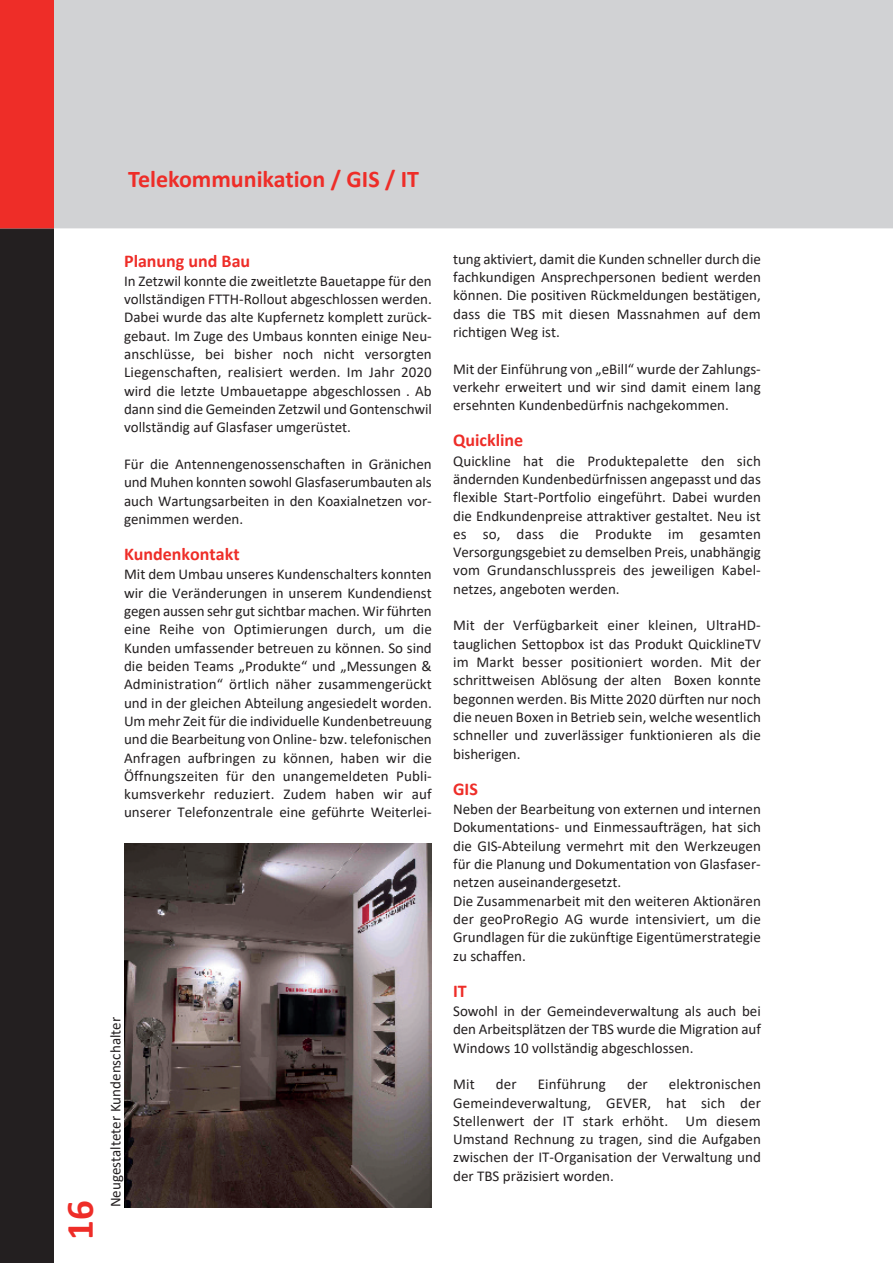
<style>
.page{position:relative;width:893px;height:1263px;background:#fff}
.page>*{position:absolute;margin:0;border:0;box-sizing:border-box;transform-origin:0 0}
.t1{font:700 38.85px "Calibri";color:#ee2d28}
.t2{font:700 24px "Calibri";color:#ee2d28}
.t3{font:700 18px "Calibri";color:#ee2d28}
.t4{font:15px/18.3px "Calibri";color:#231f20;text-align:justify}
</style>
<div class="page">
<div style="left:54px;top:0;width:839px;height:228px;background:#d1d2d4"></div>
<div style="left:0;top:228px;width:54px;height:1035px;background:#231f20"></div>
<div style="left:0;top:0;width:54px;height:228px;background:#ee2d28"></div>
<img style="left:124px;top:844px;width:308px;height:363px">
<h2 class="t2" style="left:128px;top:169px;width:292px">Telekommunikation / GIS / IT</h2>
<p class="t3" style="left:124px;top:253px;width:128px">Planung und Bau</p>
<p class="t4" style="left:124px;top:273px;width:309px">In Zetzwil konnte die zweitletzte Bauetappe für den vollständigen FTTH-Rollout abgeschlossen werden.<br>Dabei wurde das alte Kupfernetz komplett zurück&shy;gebaut. Im Zuge des Umbaus konnten einige Neu&shy;anschlüsse, bei bisher noch nicht versorgten Liegenschaften, realisiert werden. Im Jahr 2020 wird die letzte Umbauetappe abgeschlossen . Ab dann sind die Gemeinden Zetzwil und Gontenschwil vollständig auf Glasfaser umgerüstet.</p>
<p class="t4" style="left:124px;top:456px;width:309px">Für die Antennengenossenschaften in Gränichen und Muhen konnten sowohl Glasfaserumbauten als auch Wartungsarbeiten in den Koaxialnetzen vor&shy;genimmen werden.</p>
<p class="t3" style="left:124px;top:547px;width:117px">Kundenkontakt</p>
<p class="t4" style="left:124px;top:566px;width:309px">Mit dem Umbau unseres Kundenschalters konnten wir die Veränderungen in unserem Kundendienst gegen aussen sehr gut sichtbar machen. Wir führten eine Reihe von Optimierungen durch, um die Kunden umfassender betreuen zu können. So sind die beiden Teams „Produkte“ und „Messungen &amp; Administration“ örtlich näher zusammengerückt und in der gleichen Abteilung angesiedelt worden.<br>Um mehr Zeit für die individuelle Kundenbetreuung und die Bearbeitung von Online- bzw. telefonischen Anfragen aufbringen zu können, haben wir die Öffnungszeiten für den unangemeldeten Publi&shy;kumsverkehr reduziert. Zudem haben wir auf unserer Telefonzentrale eine geführte Weiterlei-</p>
<h1 class="t1" style="left:64px;top:1240px;width:41px;rotate:-90deg">16</h1>
<p class="t4" style="left:108px;top:1207px;width:192px;rotate:-90deg">Neugestalteter Kundenschalter</p>
<p class="t4" style="left:453px;top:251px;width:309px">tung aktiviert, damit die Kunden schneller durch die fachkundigen Ansprechpersonen bedient werden können. Die positiven Rückmeldungen bestätigen, dass die TBS mit diesen Massnahmen auf dem richtigen Weg ist.</p>
<p class="t4" style="left:453px;top:361px;width:309px">Mit der Einführung von „eBill“ wurde der Zahlungs&shy;verkehr erweitert und wir sind damit einem lang ersehnten Kundenbedürfnis nachgekommen.</p>
<p class="t3" style="left:453px;top:433px;width:72px">Quickline</p>
<p class="t4" style="left:453px;top:453px;width:309px">Quickline hat die Produktepalette den sich ändernden Kundenbedürfnissen angepasst und das flexible Start-Portfolio eingeführt. Dabei wurden die Endkundenpreise attraktiver gestaltet. Neu ist es so, dass die Produkte im gesamten Versorgungsgebiet zu demselben Preis, unabhängig vom Grundanschlusspreis des jeweiligen Kabel&shy;netzes, angeboten werden.</p>
<p class="t4" style="left:453px;top:617px;width:309px">Mit der Verfügbarkeit einer kleinen, UltraHD&shy;tauglichen Settopbox ist das Produkt QuicklineTV im Markt besser positioniert worden. Mit der schrittweisen Ablösung der alten Boxen konnte begonnen werden. Bis Mitte 2020 dürften nur noch die neuen Boxen in Betrieb sein, welche wesentlich schneller und zuverlässiger funktionieren als die bisherigen.</p>
<p class="t3" style="left:453px;top:781px;width:26px">GIS</p>
<p class="t4" style="left:453px;top:801px;width:309px;text-align:left">Neben der Bearbeitung von externen und internen Dokumentations- und Einmessaufträgen, hat sich die GIS-Abteilung vermehrt mit den Werkzeugen für die Planung und Dokumentation von Glasfaser&shy;netzen auseinandergesetzt.<br>Die Zusammenarbeit mit den weiteren Aktionären der geoProRegio AG wurde intensiviert, um die Grundlagen für die zukünftige Eigentümerstrategie zu schaffen.</p>
<p class="t3" style="left:453px;top:983px;width:15px">IT</p>
<p class="t4" style="left:453px;top:1003px;width:309px">Sowohl in der Gemeindeverwaltung als auch bei den Arbeitsplätzen der TBS wurde die Migration auf Windows 10 vollständig abgeschlossen.</p>
<p class="t4" style="left:453px;top:1076px;width:23px">Mit</p>
<p class="t4" style="left:496px;top:1076px;width:22px">der</p>
<p class="t4" style="left:538px;top:1076px;width:70px">Einführung</p>
<p class="t4" style="left:627px;top:1076px;width:22px">der</p>
<p class="t4" style="left:453px;top:1076px;width:309px;text-indent:216px">elektronischen Gemeindeverwaltung, GEVER, hat sich der Stellenwert der IT stark erhöht. Um diesem Umstand Rechnung zu tragen, sind die Aufgaben zwischen der IT-Organisation der Verwaltung und der TBS präzisiert worden.</p>
</div>
